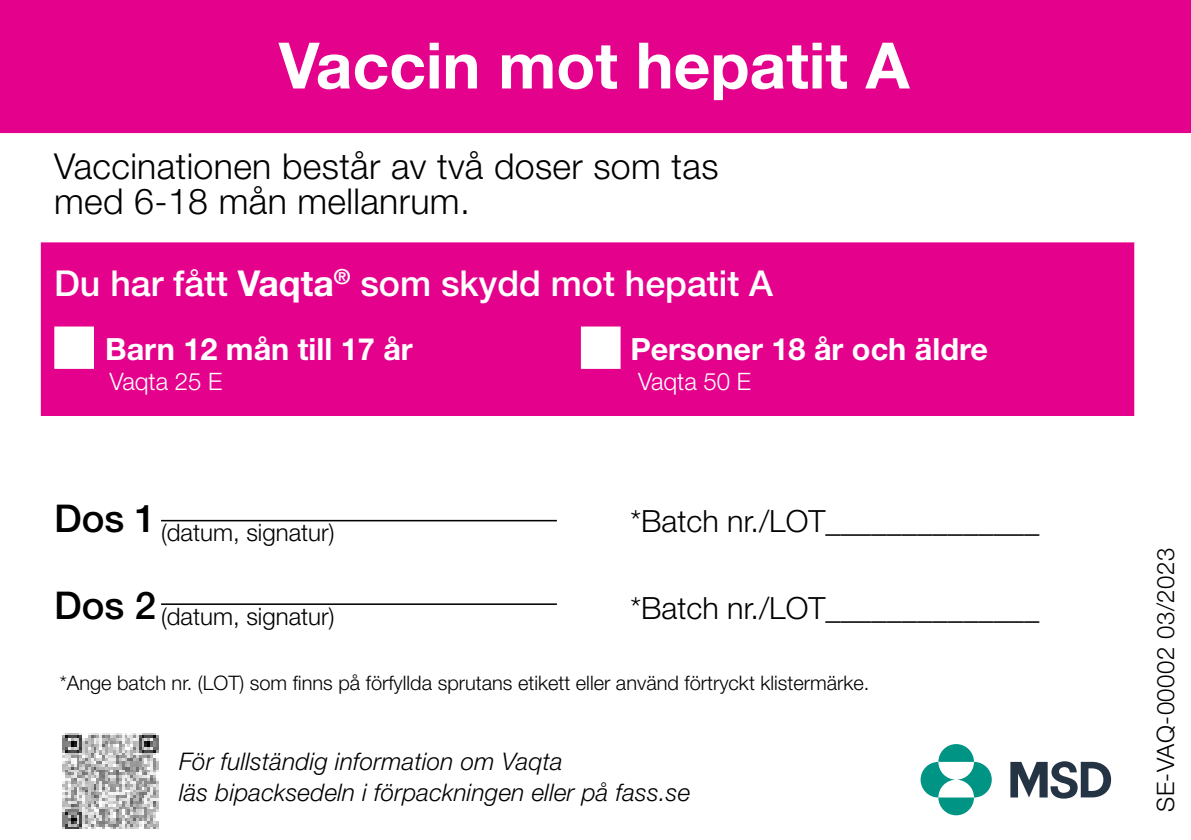
<style>
.page{position:relative;width:1191px;height:840px;background:#fff}
.page>*{position:absolute;margin:0;border:0;box-sizing:border-box;transform-origin:0 0}
.t1{font:700 64px "Helvetica Neue LT Std";color:#fff}
.t2{font:500 38.4px "Helvetica Neue LT Std";color:#000}
.t3{font:300 35.6px/35.6px "Helvetica Neue LT Std";letter-spacing:.01em;color:#000}
.t4{font:500 35.6px "Helvetica Neue LT Std";color:#fff}
.t5{font:300 30.4px "Helvetica Neue LT Std";color:#000}
.t6{font:700 30.4px "Helvetica Neue LT Std";color:#fff}
.t7{font:italic 300 24.4px/30.8px "Helvetica Neue LT Std";letter-spacing:.01em;color:#000}
.t8{font:300 24px "Helvetica Neue LT Std";color:#000}
.t9{font:300 24px "Helvetica Neue LT Std";letter-spacing:.02em;color:#000}
.t10{font:300 24px "Helvetica Neue LT Std";color:#fff}
.t11{font:300 20px "Helvetica Neue LT Std";color:#000}
.s1{font-weight:700}
</style>
<div class="page">
<div style="left:41px;top:242px;width:1093px;height:174px;background:#e4028c"></div>
<div style="left:0;top:0;width:1191px;height:133px;background:#e4028c"></div>
<svg style="left:920px;top:744px;width:71px;height:70px"></svg>
<svg style="left:1010px;top:761px;width:101px;height:37px"></svg>
<div style="left:54px;top:326px;width:40px;height:42px;background:#fff"></div>
<div style="left:581px;top:326px;width:39px;height:42px;background:#fff"></div>
<hr style="left:161px;top:603px;width:396px;height:1px;background:#000">
<hr style="left:161px;top:519px;width:396px;height:2px;background:#000">
<img style="left:62px;top:733px;width:97px;height:96px">
<h1 class="t1" style="left:279px;top:26px;width:632px">Vaccin mot hepatit A</h1>
<h3 class="t3" style="left:54px;top:147px;width:666px">Vaccinationen består av två doser som tas med 6-18 mån mellanrum.</h3>
<h3 class="t4" style="left:54px;top:261px;width:720px">Du har fått <span class="s1">Vaqta</span><sup>®</sup> som skydd mot hepatit A</h3>
<h3 class="t6" style="left:105px;top:330px;width:309px">Barn 12 mån till 17 år</h3>
<h3 class="t6" style="left:630px;top:330px;width:359px">Personer 18 år och äldre</h3>
<p class="t10" style="left:109px;top:366px;width:114px">Vaqta 25 E</p>
<p class="t10" style="left:638px;top:366px;width:114px">Vaqta 50 E</p>
<h2 class="t2" style="left:54px;top:495px;width:104px">Dos 1</h2>
<h3 class="t5" style="left:630px;top:502px;width:411px">*Batch nr./LOT______________</h3>
<p class="t8" style="left:161px;top:517px;width:175px">(datum, signatur)</p>
<h2 class="t2" style="left:54px;top:582px;width:104px">Dos 2</h2>
<h3 class="t5" style="left:630px;top:589px;width:411px">*Batch nr./LOT______________</h3>
<p class="t8" style="left:161px;top:601px;width:175px">(datum, signatur)</p>
<p class="t11" style="left:60px;top:670px;width:811px">*Ange batch nr. (LOT) som finns på förfyllda sprutans etikett eller använd förtryckt klistermärke.</p>
<p class="t7" style="left:179px;top:745px;width:513px">För fullständig information om Vaqta<br>läs bipacksedeln i förpackningen eller på fass.se</p>
<p class="t9" style="left:1150px;top:811px;width:265px;rotate:-90deg">SE-VAQ-00002 03/2023</p>
</div>
